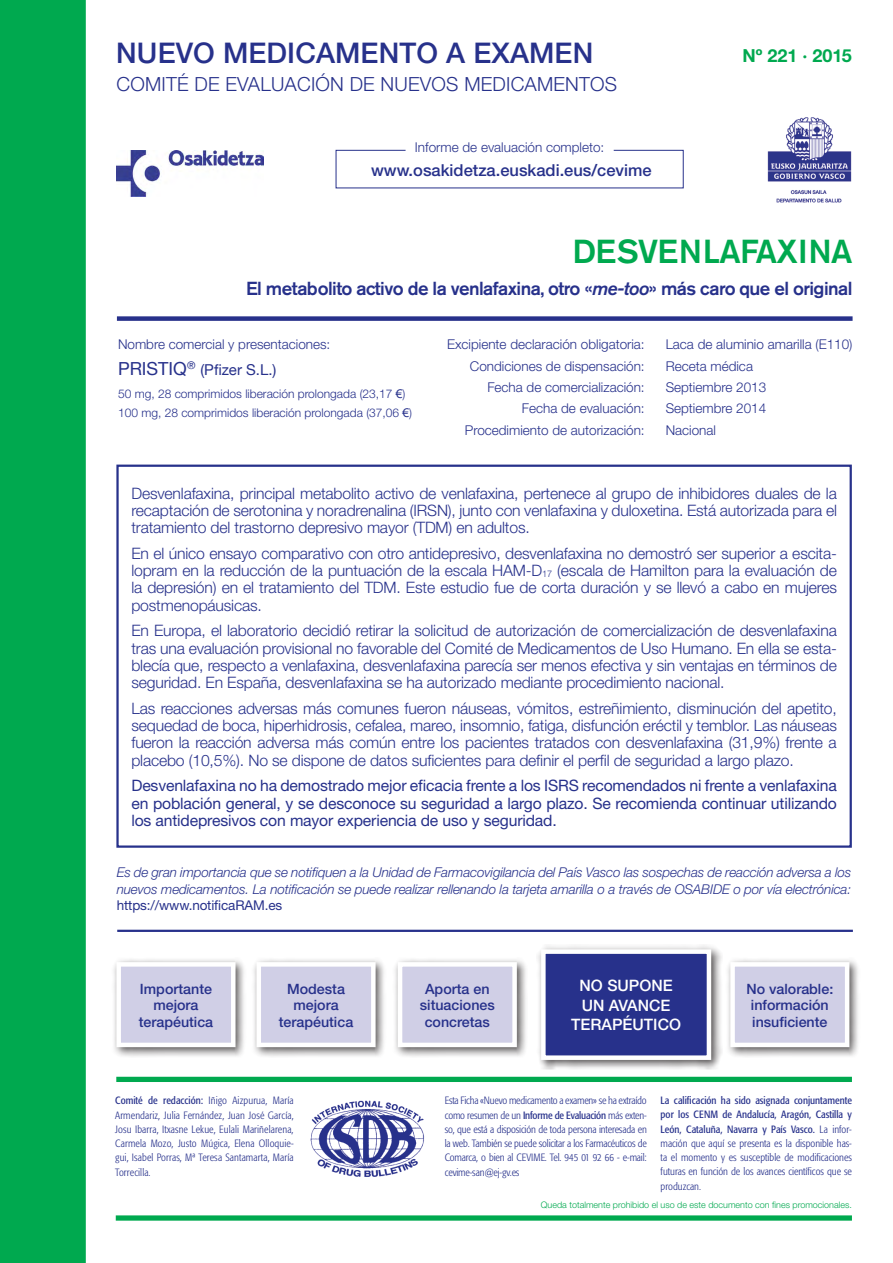
<style>
.page{position:relative;width:893px;height:1263px;background:#fff}
.page>*{position:absolute;margin:0;border:0;box-sizing:border-box;transform-origin:0 0}
.t1{font:500 33px "Akzidenz Grotesk BE";letter-spacing:-.02em;color:#00a94f}
.t2{font:500 28.5px "Helvetica Neue";letter-spacing:.005em;color:#27318b}
.t3{font:300 19.5px "Helvetica Neue";letter-spacing:.01em;color:#27318b}
.t4{font:500 18.75px "Akzidenz Grotesk BE";letter-spacing:-.03em;color:#27318b}
.t5{font:700 18px "Helvetica Neue";color:#00a94f}
.t6{font:500 16.5px "Helvetica Neue";color:#27318b}
.t7{font:300 15.75px/17.2px "Helvetica Neue";letter-spacing:-.01em;color:#27318b;text-align:justify}
.t8{font:15.75px/17.2px "Helvetica Neue";letter-spacing:-.01em;color:#27318b;text-align:justify}
.t9{font:500 15.75px/19.5px "Helvetica Neue";color:#fff;text-align:center}
.t10{font:15px "Helvetica Neue";color:#27318b}
.t11{font:500 14.25px/16.5px "Helvetica Neue";color:#27318b;text-align:center}
.t12{font:300 13.5px "Helvetica Neue";color:#27318b}
.t13{font:italic 300 13.5px/16.5px "Helvetica Neue";letter-spacing:-.01em;color:#27318b}
.t14{font:13.5px "Helvetica Neue";letter-spacing:-.01em;color:#27318b}
.t15{font:300 12px/18.6px "Helvetica Neue";color:#27318b}
.t16{font:300 condensed 10.5px/14.2px "Formata";color:#27318b;text-align:justify}
.t17{font:300 9px "Helvetica Neue";color:#00a94f}
.s1{font-style:italic}
.s2{font-size:18px}
.s3{font-family:"Arial";font-weight:400}
.s4{font-size:9.15px}
.s5{font-weight:400}
</style>
<div class="page">
<div style="left:0;top:0;width:86px;height:1263px;background:#00a94f"></div>
<img style="left:117px;top:151px;width:147px;height:45px">
<img style="left:767px;top:117px;width:85px;height:86px">
<div style="left:117px;top:316px;width:736px;height:5px;background:#27318b"></div>
<div style="left:116px;top:1215px;width:736px;height:6px;background:#00a94f"></div>
<div style="left:116px;top:1077px;width:736px;height:5px;background:#00a94f"></div>
<div style="left:336px;top:150px;width:348px;height:38px;background:#fff;border:1px solid #27318b"></div>
<div style="left:406px;top:141px;width:207px;height:15px;background:#fff"></div>
<img style="left:310px;top:1100px;width:114px;height:77px">
<hr style="left:117px;top:930px;width:736px;height:2px;background:#27318b">
<div style="left:111px;top:957px;width:136px;height:101px;background:#231f20;opacity:.75"></div>
<div style="left:119px;top:964px;width:114px;height:81px;background:#d0cfe6"></div>
<div style="left:116px;top:962px;width:120px;height:85px;border:4px solid #fff"></div>
<div style="left:251px;top:957px;width:136px;height:101px;background:#231f20;opacity:.75"></div>
<div style="left:259px;top:964px;width:114px;height:81px;background:#d0cfe6"></div>
<div style="left:256px;top:962px;width:120px;height:85px;border:4px solid #fff"></div>
<div style="left:392px;top:957px;width:136px;height:101px;background:#231f20;opacity:.75"></div>
<div style="left:400px;top:964px;width:115px;height:81px;background:#d0cfe6"></div>
<div style="left:398px;top:962px;width:119px;height:85px;border:4px solid #fff"></div>
<div style="left:725px;top:957px;width:135px;height:101px;background:#231f20;opacity:.75"></div>
<div style="left:733px;top:964px;width:114px;height:81px;background:#d0cfe6"></div>
<div style="left:730px;top:962px;width:119px;height:85px;border:4px solid #fff"></div>
<div style="left:536px;top:944px;width:187px;height:127px;background:#231f20;opacity:.75"></div>
<div style="left:543px;top:952px;width:166px;height:106px;background:#27318b"></div>
<div style="left:541px;top:949px;width:170px;height:111px;border:4px solid #fff"></div>
<div style="left:116px;top:465px;width:736px;height:383px;border:2px solid #27318b"></div>
<h2 class="t2" style="left:116px;top:35px;width:478px">NUEVO MEDICAMENTO A EXAMEN</h2>
<p class="t3" style="left:117px;top:72px;width:502px">COMITÉ DE EVALUACIÓN DE NUEVOS MEDICAMENTOS</p>
<p class="t12" style="left:415px;top:139px;width:191px">Informe de evaluación completo:</p>
<p class="t6" style="left:371px;top:160px;width:282px">www.osakidetza.euskadi.eus/cevime</p>
<p class="t5" style="left:742px;top:44px;width:111px">Nº 221 · 2015</p>
<h1 class="t1" style="left:573px;top:231px;width:281px">DESVENLAFAXINA</h1>
<p class="t4" style="left:246px;top:277px;width:608px">El metabolito activo de la venlafaxina, otro «<span class="s1">me-too</span>» más caro que el original</p>
<p class="t12" style="left:118px;top:336px;width:214px">Nombre comercial y presentaciones:</p>
<p class="t10" style="left:118px;top:361px;width:160px"><span class="s2">PRISTIQ</span><sup>®</sup> (Pfizer S.L.)</p>
<p class="t15" style="left:118px;top:384px;width:296px">50 mg, 28 comprimidos liberación prolongada (23,17 <span class="s3">€</span>)<br>100 mg, 28 comprimidos liberación prolongada (37,06 <span class="s3">€</span>)</p>
<p class="t12" style="left:447px;top:336px;width:199px">Excipiente declaración obligatoria:</p>
<p class="t12" style="left:666px;top:336px;width:188px">Laca de aluminio amarilla (E110)</p>
<p class="t12" style="left:470px;top:357px;width:176px">Condiciones de dispensación:</p>
<p class="t12" style="left:666px;top:357px;width:89px">Receta médica</p>
<p class="t12" style="left:487px;top:379px;width:159px">Fecha de comercialización:</p>
<p class="t12" style="left:666px;top:379px;width:102px">Septiembre 2013</p>
<p class="t12" style="left:522px;top:400px;width:124px">Fecha de evaluación:</p>
<p class="t12" style="left:666px;top:400px;width:102px">Septiembre 2014</p>
<p class="t12" style="left:465px;top:422px;width:181px">Procedimiento de autorización:</p>
<p class="t12" style="left:666px;top:422px;width:52px">Nacional</p>
<p class="t7" style="left:131px;top:484px;width:707px">Desvenlafaxina, principal metabolito activo de venlafaxina, pertenece al grupo de inhibidores duales de la recaptación de serotonina y noradrenalina (IRSN), junto con venlafaxina y duloxetina. Está autorizada para el tratamiento del trastorno depresivo mayor (TDM) en adultos.</p>
<p class="t7" style="left:131px;top:544px;width:707px">En el único ensayo comparativo con otro antidepresivo, desvenlafaxina no demostró ser superior a escita&shy;lopram en la reducción de la puntuación de la escala HAM-D<span class="s4">17</span> (escala de Hamilton para la evaluación de la depresión) en el tratamiento del TDM. Este estudio fue de corta duración y se llevó a cabo en mujeres postmenopáusicas.</p>
<p class="t7" style="left:131px;top:622px;width:707px">En Europa, el laboratorio decidió retirar la solicitud de autorización de comercialización de desvenlafaxina tras una evaluación provisional no favorable del Comité de Medicamentos de Uso Humano. En ella se esta&shy;blecía que, respecto a venlafaxina, desvenlafaxina parecía ser menos efectiva y sin ventajas en términos de seguridad. En España, desvenlafaxina se ha autorizado mediante procedimiento nacional.</p>
<p class="t7" style="left:131px;top:699px;width:707px">Las reacciones adversas más comunes fueron náuseas, vómitos, estreñimiento, disminución del apetito, sequedad de boca, hiperhidrosis, cefalea, mareo, insomnio, fatiga, disfunción eréctil y temblor. Las náuseas fueron la reacción adversa más común entre los pacientes tratados con desvenlafaxina (31,9%) frente a placebo (10,5%). No se dispone de datos suficientes para definir el perfil de seguridad a largo plazo.</p>
<p class="t8" style="left:131px;top:777px;width:707px">Desvenlafaxina no ha demostrado mejor eficacia frente a los ISRS recomendados ni frente a venlafaxina en población general, y se desconoce su seguridad a largo plazo. Se recomienda continuar utilizando los antidepresivos con mayor experiencia de uso y seguridad.</p>
<p class="t13" style="left:117px;top:864px;width:736px">Es de gran importancia que se notifiquen a la Unidad de Farmacovigilancia del País Vasco las sospechas de reacción adversa a los nuevos medicamentos. La notificación se puede realizar rellenando la tarjeta amarilla o a través de OSABIDE o por vía electrónica:</p>
<p class="t14" style="left:117px;top:897px;width:167px">https://www.notificaRAM.es</p>
<p class="t9" style="left:571px;top:976px;width:111px">NO SUPONE<br>UN AVANCE<br>TERAPÉUTICO</p>
<p class="t11" style="left:139px;top:980px;width:76px">Importante mejora terapéutica</p>
<p class="t11" style="left:279px;top:980px;width:76px">Modesta mejora terapéutica</p>
<p class="t11" style="left:420px;top:980px;width:76px">Aporta en situaciones concretas</p>
<p class="t11" style="left:746px;top:980px;width:88px">No valorable: información insuficiente</p>
<p class="t16" style="left:115px;top:1093px;width:180px"><span class="s5">Comité de redacción:</span> Iñigo Aizpurua, María Armendariz, Julia Fernández, Juan José García, Josu Ibarra, Itxasne Lekue, Eulali Mariñelarena, Carmela Mozo, Justo Múgica, Elena Olloquie&shy;gui, Isabel Porras, Mª Teresa Santamarta, María Torrecilla.</p>
<p class="t16" style="left:445px;top:1093px;width:204px">Esta Ficha «Nuevo medicamento a examen» se ha extraído como resumen de un <span class="s5">Informe de Evaluación</span> más exten&shy;so, que está a disposición de toda persona interesada en la web. También se puede solicitar a los Farmacéuticos de Comarca, o bien al CEVIME. Tel. 945 01 92 66 - e-mail: cevime-san@ej-gv.es</p>
<p class="t16" style="left:661px;top:1093px;width:193px"><span class="s5">La calificación ha sido asignada conjuntamente por los CENM de Andalucía, Aragón, Castilla y León, Cataluña, Navarra y País Vasco.</span> La infor&shy;mación que aquí se presenta es la disponible has&shy;ta el momento y es susceptible de modificaciones futuras en función de los avances científicos que se produzcan.</p>
<p class="t17" style="left:541px;top:1199px;width:313px">Queda totalmente prohibido el uso de este documento con fines promocionales.</p>
</div>
